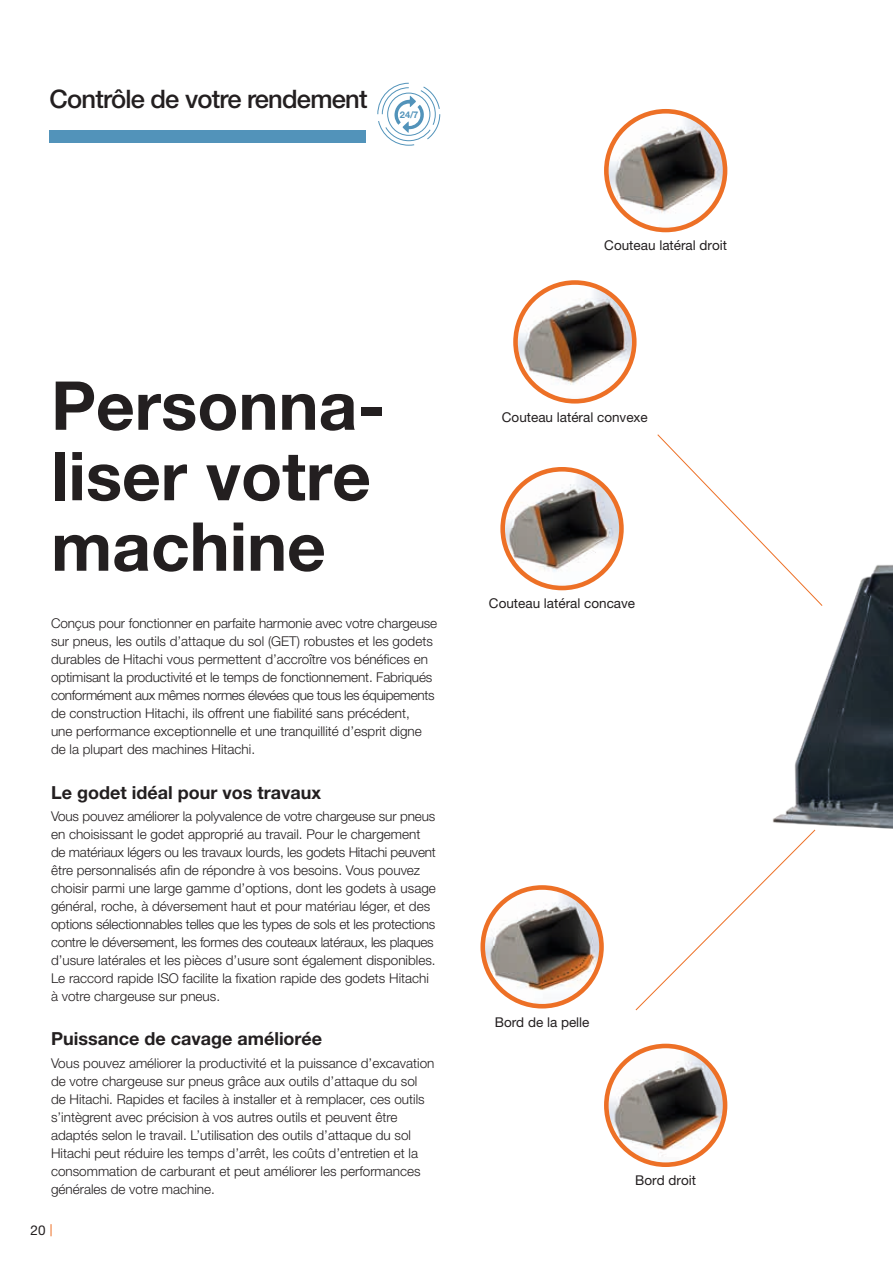
<style>
.page{position:relative;width:893px;height:1263px;background:#fff}
.page>*{position:absolute;margin:0;border:0;box-sizing:border-box;transform-origin:0 0}
.t1{font:700 67.5px/70.5px "Helvetica Neue LT Pro";color:#231f20}
.t2{font:500 25.5px "Helvetica Neue LT Pro";letter-spacing:-.03em;color:#231f20}
.t3{font:700 18px "Helvetica Neue LT Pro";color:#231f20}
.t4{font:300 13.5px/18px "Helvetica Neue LT Pro";color:#231f20}
.t5{font:13.5px "Helvetica Neue LT Pro";color:#231f20}
.t6{font:700 9.3px "Helvetica Neue LT Pro";color:#5293ba}
</style>
<div class="page">
<svg style="left:51px;top:1224px;width:1px;height:12px"></svg>
<img style="left:673px;top:154px;width:220px;height:675px">
<img style="left:607px;top:111px;width:118px;height:119px">
<div style="left:604px;top:109px;width:123px;height:123px;border:5px solid #ed7026;border-radius:50%"></div>
<img style="left:517px;top:282px;width:114px;height:116px">
<div style="left:513px;top:280px;width:124px;height:124px;border:5px solid #ed7026;border-radius:50%"></div>
<img style="left:503px;top:469px;width:118px;height:119px;border-radius:59px">
<div style="left:500px;top:467px;width:124px;height:123px;border:5px solid #ed7026;border-radius:50%"></div>
<img style="left:483px;top:887px;width:118px;height:119px;border-radius:59px">
<div style="left:480px;top:885px;width:124px;height:123px;border:5px solid #ed7026;border-radius:50%"></div>
<img style="left:606px;top:1046px;width:119px;height:119px;border-radius:59px">
<div style="left:604px;top:1044px;width:123px;height:123px;border:5px solid #ed7026;border-radius:50%"></div>
<svg style="left:657px;top:434px;width:166px;height:172px"></svg>
<svg style="left:635px;top:829px;width:181px;height:181px"></svg>
<div style="left:50px;top:130px;width:316px;height:13px;background:#5293ba"></div>
<svg style="left:377px;top:82px;width:64px;height:64px"></svg>
<h2 class="t2" style="left:50px;top:83px;width:319px">Contrôle de votre rendement</h2>
<p class="t6" style="left:400px;top:108px;width:20px">24/7</p>
<h1 class="t1" style="left:51px;top:369px;width:335px">Personna&shy;liser votre machine</h1>
<p class="t4" style="left:51px;top:614px;width:388px">Conçus pour fonctionner en parfaite harmonie avec votre chargeuse sur pneus, les outils d’attaque du sol (GET) robustes et les godets durables de Hitachi vous permettent d’accroître vos bénéfices en optimisant la productivité et le temps de fonctionnement. Fabriqués conformément aux mêmes normes élevées que tous les équipements de construction Hitachi, ils offrent une fiabilité sans précédent,<br>une performance exceptionnelle et une tranquillité d’esprit digne de la plupart des machines Hitachi.</p>
<h3 class="t3" style="left:51px;top:781px;width:272px">Le godet idéal pour vos travaux</h3>
<p class="t4" style="left:51px;top:807px;width:386px">Vous pouvez améliorer la polyvalence de votre chargeuse sur pneus en choisissant le godet approprié au travail. Pour le chargement de matériaux légers ou les travaux lourds, les godets Hitachi peuvent être personnalisés afin de répondre à vos besoins. Vous pouvez choisir parmi une large gamme d’options, dont les godets à usage général, roche, à déversement haut et pour matériau léger, et des options sélectionnables telles que les types de sols et les protections contre le déversement, les formes des couteaux latéraux, les plaques d’usure latérales et les pièces d’usure sont également disponibles.<br>Le raccord rapide ISO facilite la fixation rapide des godets Hitachi à votre chargeuse sur pneus.</p>
<h3 class="t3" style="left:51px;top:1028px;width:273px">Puissance de cavage améliorée</h3>
<p class="t4" style="left:51px;top:1053px;width:385px">Vous pouvez améliorer la productivité et la puissance d’excavation de votre chargeuse sur pneus grâce aux outils d’attaque du sol de Hitachi. Rapides et faciles à installer et à remplacer, ces outils s’intègrent avec précision à vos autres outils et peuvent être adaptés selon le travail. L’utilisation des outils d’attaque du sol Hitachi peut réduire les temps d’arrêt, les coûts d’entretien et la consommation de carburant et peut améliorer les performances générales de votre machine.</p>
<p class="t5" style="left:31px;top:1222px;width:17px">20</p>
<p class="t5" style="left:604px;top:238px;width:124px">Couteau latéral droit</p>
<p class="t5" style="left:502px;top:409px;width:148px">Couteau latéral convexe</p>
<p class="t5" style="left:489px;top:596px;width:148px">Couteau latéral concave</p>
<p class="t5" style="left:495px;top:1014px;width:96px">Bord de la pelle</p>
<p class="t5" style="left:635px;top:1172px;width:62px">Bord droit</p>
</div>
